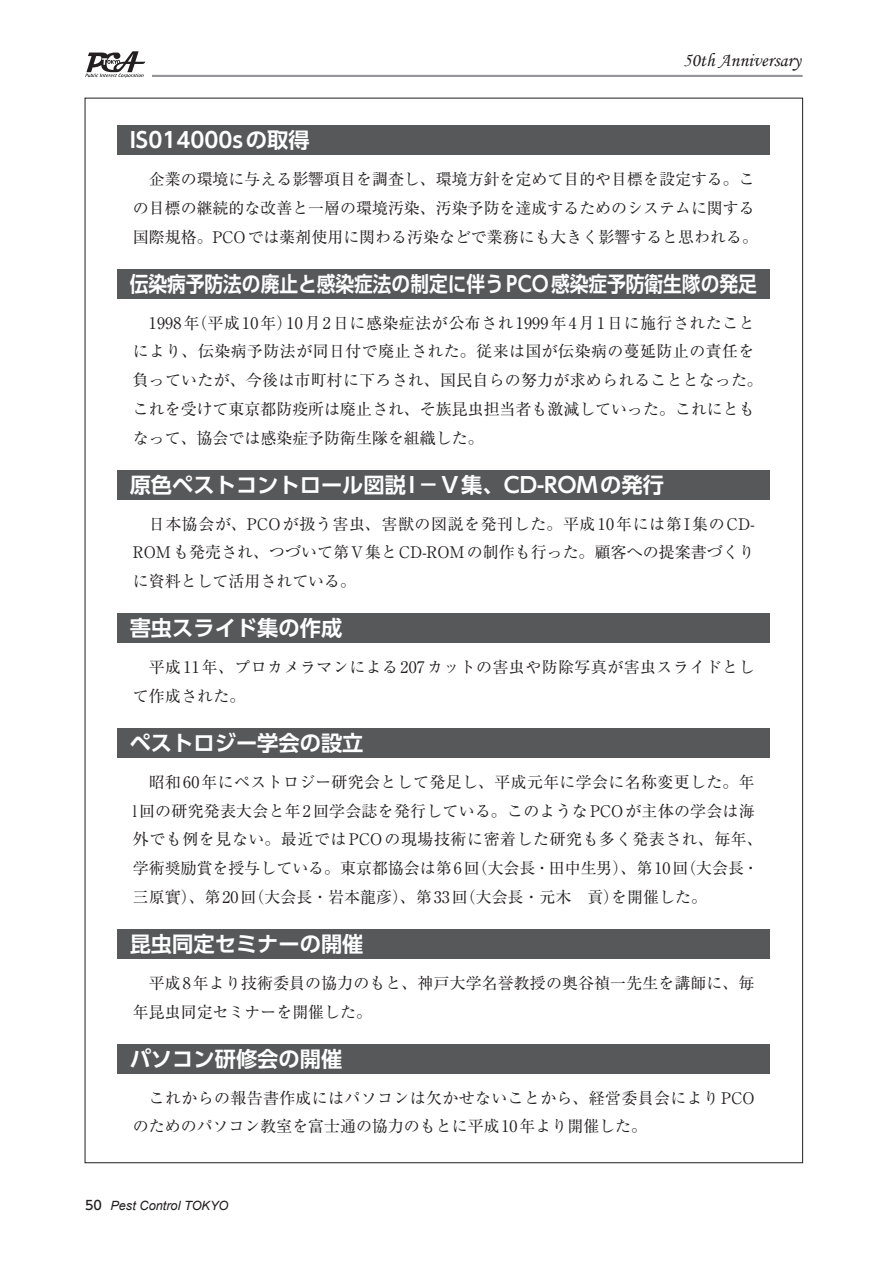
<style>
.page{position:relative;width:893px;height:1263px;background:#fff}
.page>*{position:absolute;margin:0;border:0;box-sizing:border-box;transform-origin:0 0}
.t1{font:700 21.3px "UD Shin Go Pro De";color:#fff}
.t2{font:700 21.3px "UD Shin Go Pro De";color:#fff;scale:.88 1}
.t3{font:19.2px "Monotype Corsiva";color:#231f20}
.t4{font:15.9px/28.7px "Ryumin Pro";letter-spacing:.005em;color:#231f20}
.t5{font:15.9px/28.7px "Ryumin Pro";letter-spacing:.025em;color:#231f20}
.t6{font:15.9px/28.7px "Ryumin Pro";letter-spacing:.03em;color:#231f20}
.t7{font:italic 12.75px "Arial";color:#231f20}
.s1{font-family:"UD Shin Go Pro";font-weight:500;font-style:normal}
</style>
<div class="page">
<svg style="left:85px;top:51px;width:60px;height:27px"></svg>
<hr style="left:152px;top:75px;width:651px;height:2px;background:#939598">
<div style="left:117px;top:125px;width:653px;height:30px;background:#57585a"></div>
<div style="left:117px;top:269px;width:653px;height:30px;background:#57585a"></div>
<div style="left:117px;top:470px;width:653px;height:30px;background:#57585a"></div>
<div style="left:117px;top:613px;width:653px;height:30px;background:#57585a"></div>
<div style="left:117px;top:728px;width:653px;height:30px;background:#57585a"></div>
<div style="left:117px;top:929px;width:653px;height:30px;background:#57585a"></div>
<div style="left:117px;top:1044px;width:653px;height:30px;background:#57585a"></div>
<p class="t3" style="left:683px;top:49px;width:119px">50th Anniversary</p>
<h1 class="t1" style="left:130px;top:123px;width:181px">IS014000sの取得</h1>
<p class="t4" style="left:133px;top:164px;width:627px;text-indent:16px">企業の環境に与える影響項目を調査し、環境方針を定めて目的や目標を設定する。この目標の継続的な改善と一層の環境汚染、汚染予防を達成するためのシステムに関する国際規格。PCOでは薬剤使用に関わる汚染などで業務にも大きく影響すると思われる。</p>
<h1 class="t2" style="left:130px;top:266px;width:714px">伝染病予防法の廃止と感染症法の制定に伴う PCO感染症予防衛生隊の発足</h1>
<p class="t4" style="left:133px;top:307px;width:631px;text-indent:16px">1998年（平成10年）10月2日に感染症法が公布され1999年4月1日に施行されたことにより、伝染病予防法が同日付で廃止された。従来は国が伝染病の蔓延防止の責任を負っていたが、今後は市町村に下ろされ、国民自らの努力が求められることとなった。これを受けて東京都防疫所は廃止され、そ族昆虫担当者も激減していった。これにともなって、協会では感染症予防衛生隊を組織した。</p>
<h1 class="t1" style="left:130px;top:467px;width:536px">原色ペストコントロール図説I－V集、CD-ROMの発行</h1>
<p class="t4" style="left:133px;top:508px;width:623px;text-align:justify;text-indent:16px">日本協会が、PCOが扱う害虫、害獣の図説を発刊した。平成10年には第I集のCD-ROMも発売され、つづいて第V集とCD-ROMの制作も行った。顧客への提案書づくりに資料として活用されている。</p>
<h1 class="t1" style="left:130px;top:611px;width:214px">害虫スライド集の作成</h1>
<p class="t6" style="left:133px;top:652px;width:623px;text-indent:16px">平成11年、プロカメラマンによる207カットの害虫や防除写真が害虫スライドとして作成された。</p>
<h1 class="t1" style="left:130px;top:726px;width:235px">ペストロジー学会の設立</h1>
<p class="t4" style="left:133px;top:767px;width:631px;text-indent:16px">昭和60年にペストロジー研究会として発足し、平成元年に学会に名称変更した。年<br>l回の研究発表大会と年2回学会誌を発行している。このようなPCOが主体の学会は海外でも例を見ない。最近ではPCOの現場技術に密着した研究も多く発表され、毎年、学術奨励賞を授与している。東京都協会は第6回（大会長・田中生男）、第10回（大会長・三原實）、第20回（大会長・岩本龍彦）、第33回（大会長・元木　貢）を開催した。</p>
<h1 class="t1" style="left:130px;top:927px;width:235px">昆虫同定セミナーの開催</h1>
<p class="t4" style="left:133px;top:967px;width:623px;text-indent:16px">平成8年より技術委員の協力のもと、神戸大学名誉教授の奥谷禎一先生を講師に、毎年昆虫同定セミナーを開催した。</p>
<h1 class="t1" style="left:130px;top:1041px;width:214px">パソコン研修会の開催</h1>
<p class="t5" style="left:133px;top:1082px;width:623px;text-indent:16px">これからの報告書作成にはパソコンは欠かせないことから、経営委員会によりPCOのためのパソコン教室を富士通の協力のもとに平成10年より開催した。</p>
<p class="t7" style="left:85px;top:1198px;width:145px"><span class="s1">50</span> Pest Control TOKYO</p>
</div>
